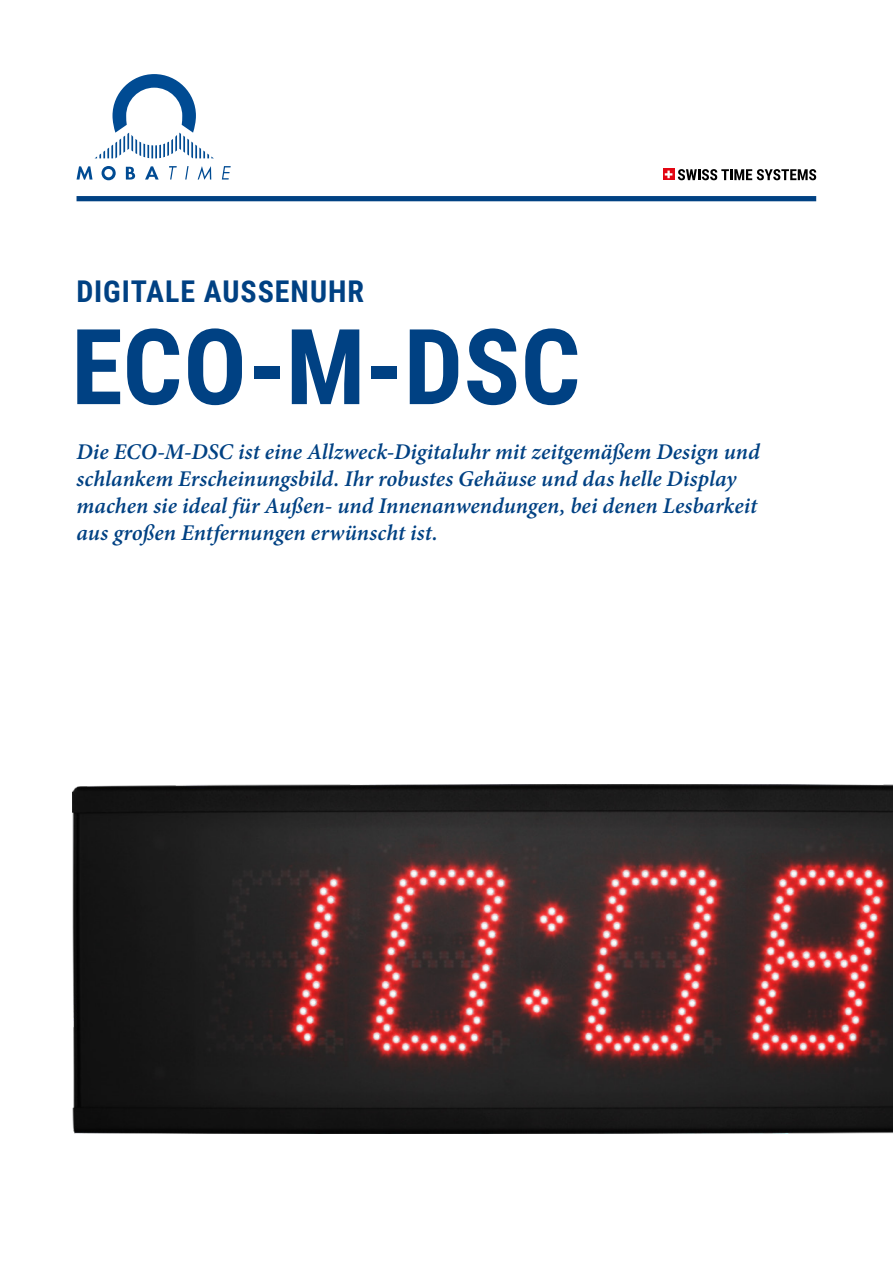
<style>
.page{position:relative;width:893px;height:1263px;background:#fff}
.page>*{position:absolute;margin:0;border:0;box-sizing:border-box;transform-origin:0 0}
.t1{font:700 105px "Roboto Condensed";letter-spacing:.005em;color:#004183}
.t2{font:700 30px "Roboto Condensed";letter-spacing:.03em;color:#004183}
.t3{font:italic 600 22.5px/27px "Minion Pro";color:#004183}
</style>
<div class="page">
<svg style="left:95px;top:74px;width:119px;height:84px"></svg>
<svg style="left:77px;top:166px;width:15px;height:14px"></svg>
<svg style="left:102px;top:166px;width:14px;height:14px"></svg>
<svg style="left:126px;top:167px;width:9px;height:13px"></svg>
<svg style="left:145px;top:166px;width:14px;height:14px"></svg>
<svg style="left:169px;top:166px;width:8px;height:14px"></svg>
<svg style="left:185px;top:166px;width:4px;height:14px"></svg>
<svg style="left:198px;top:166px;width:13px;height:14px"></svg>
<svg style="left:222px;top:166px;width:9px;height:14px"></svg>
<svg style="left:663px;top:169px;width:11px;height:11px"></svg>
<svg style="left:665px;top:171px;width:7px;height:7px"></svg>
<svg style="left:678px;top:169px;width:138px;height:11px"></svg>
<div style="left:77px;top:196px;width:739px;height:5px;background:#004183"></div>
<img style="left:72px;top:784px;width:821px;height:349px">
<p class="t2" style="left:77px;top:270px;width:289px">DIGITALE AUSSENUHR</p>
<p class="t1" style="left:71px;top:293px;width:511px">ECO-M-DSC</p>
<p class="t3" style="left:77px;top:438px;width:685px">Die ECO-M-DSC ist eine Allzweck-Digitaluhr mit zeitgemäßem Design und schlankem Erscheinungsbild. Ihr robustes Gehäuse und das helle Display machen sie ideal für Außen- und Innenanwendungen, bei denen Lesbarkeit aus großen Entfernungen erwünscht ist.</p>
</div>
